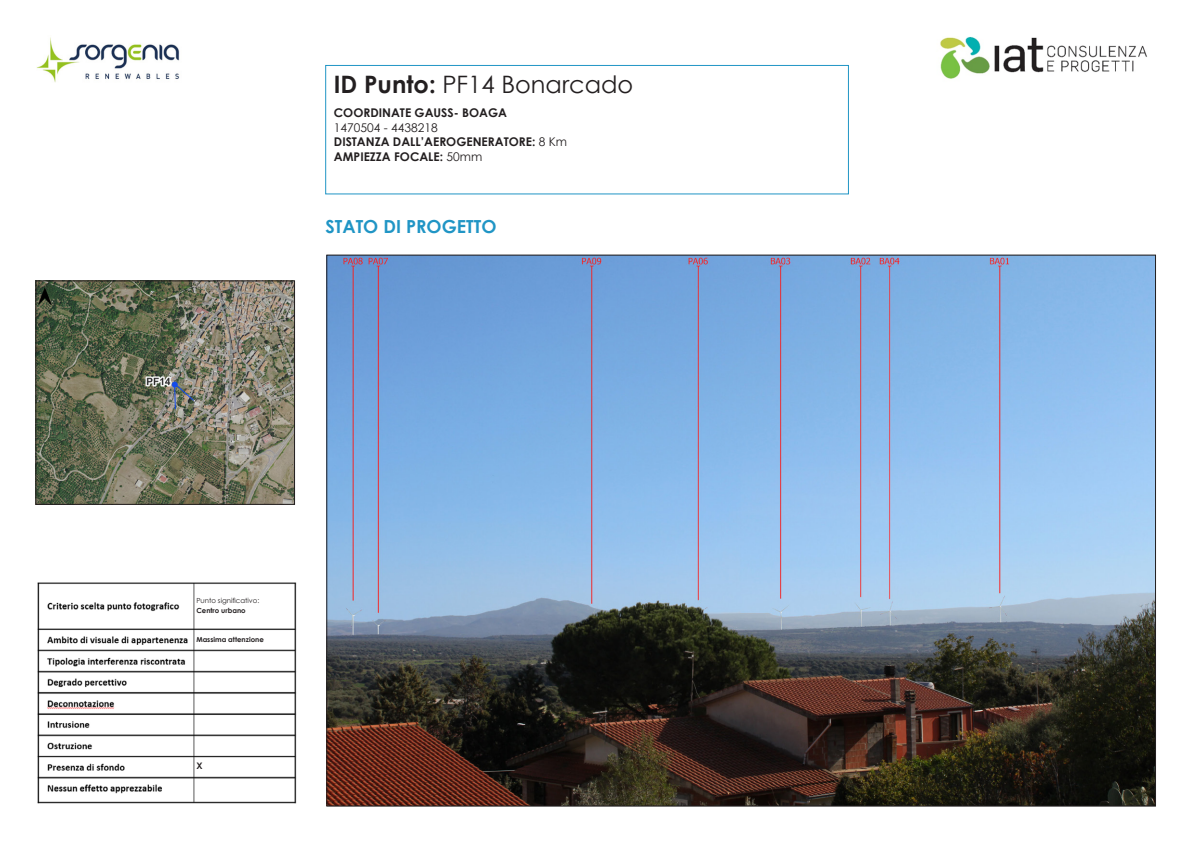
<style>
.page{position:relative;width:1191px;height:842px;background:#fff}
.page>*{position:absolute;margin:0;border:0;box-sizing:border-box;transform-origin:0 0}
.t1{font:24px "Century Gothic";color:#231f20}
.t2{font:700 18px "Century Gothic";color:#2095c5}
.t3{font:700 12px "Century Gothic";color:#231f20}
.t4{font:12px "Century Gothic";color:#231f20}
.t5{font:700 9px "Century Gothic";color:#231f20}
.t6{font:700 7px "Century Gothic";color:#231f20}
.t7{font:7px "Century Gothic";color:#231f20}
.s1{font-weight:700}
.s2{font-weight:400}
</style>
<div class="page">
<img style="left:940px;top:36px;width:207px;height:43px">
<img style="left:36px;top:37px;width:144px;height:45px">
<div style="left:325px;top:65px;width:523px;height:129px;border:1px solid #2095c5"></div>
<img style="left:329px;top:257px;width:824px;height:547px">
<img style="left:38px;top:283px;width:255px;height:220px">
<div style="left:36px;top:281px;width:259px;height:224px;border:1px solid #231f20"></div>
<img style="left:37px;top:582px;width:260px;height:222px">
<svg style="left:174px;top:384px;width:21px;height:26px"></svg>
<p class="t1" style="left:334px;top:68px;width:301px"><span class="s1">ID Punto:</span> PF14 Bonarcado</p>
<p class="t3" style="left:334px;top:104px;width:175px">COORDINATE GAUSS- BOAGA</p>
<p class="t4" style="left:334px;top:119px;width:105px">1470504 - 4438218</p>
<p class="t3" style="left:334px;top:133px;width:235px">DISTANZA DALL’AEROGENERATORE: <span class="s2">8 Km</span></p>
<p class="t3" style="left:334px;top:147px;width:150px">AMPIEZZA FOCALE: <span class="s2">50mm</span></p>
<p class="t2" style="left:325px;top:213px;width:172px">STATO DI PROGETTO</p>
<p class="t7" style="left:196px;top:596px;width:64px">Punto significativo:</p>
<p class="t6" style="left:196px;top:606px;width:51px">Centro urbano</p>
<p class="t6" style="left:196px;top:634px;width:69px">Massima attenzione</p>
<p class="t5" style="left:196px;top:758px;width:8px">X</p>
</div>
